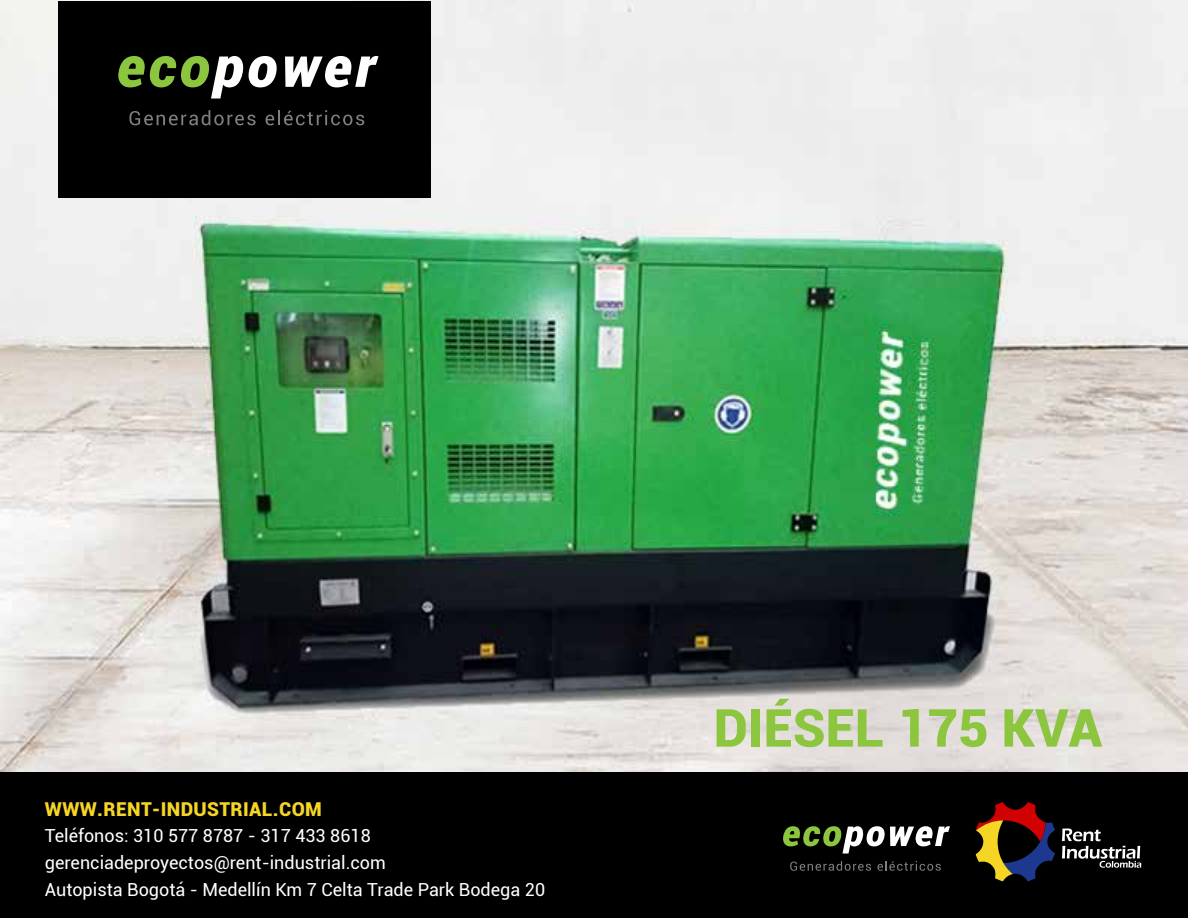
<style>
.page{position:relative;width:1188px;height:918px;background:#fff}
.page>*{position:absolute;margin:0;border:0;box-sizing:border-box;transform-origin:0 0}
.t1{font:900 52.5px "Roboto";color:#8cc63f}
.t2{font:900 19.2px "Roboto";letter-spacing:.02em;color:#f6d524}
.t3{font:18px/27px "Roboto";color:#fff}
</style>
<div class="page">
<img style="left:0;top:0;width:1188px;height:773px">
<div style="left:58px;top:1px;width:373px;height:197px;background:#000"></div>
<svg style="left:129px;top:110px;width:127px;height:15px"></svg>
<svg style="left:266px;top:110px;width:98px;height:15px"></svg>
<svg style="left:118px;top:56px;width:159px;height:43px"></svg>
<svg style="left:285px;top:56px;width:93px;height:31px"></svg>
<div style="left:0;top:773px;width:1188px;height:145px;background:#000"></div>
<svg style="left:1062px;top:829px;width:79px;height:39px"></svg>
<svg style="left:976px;top:802px;width:79px;height:79px"></svg>
<svg style="left:790px;top:861px;width:81px;height:10px"></svg>
<svg style="left:877px;top:861px;width:64px;height:10px"></svg>
<svg style="left:783px;top:826px;width:167px;height:28px"></svg>
<p class="t2" style="left:45px;top:795px;width:278px">WWW.RENT-INDUSTRIAL.COM</p>
<p class="t3" style="left:45px;top:821px;width:502px">Teléfonos: 310 577 8787 - 317 433 8618 gerenciadeproyectos@rent-industrial.com<br>Autopista Bogotá - Medellín Km 7 Celta Trade Park Bodega 20</p>
<h1 class="t1" style="left:714px;top:691px;width:390px">DIÉSEL 175 KVA</h1>
</div>
